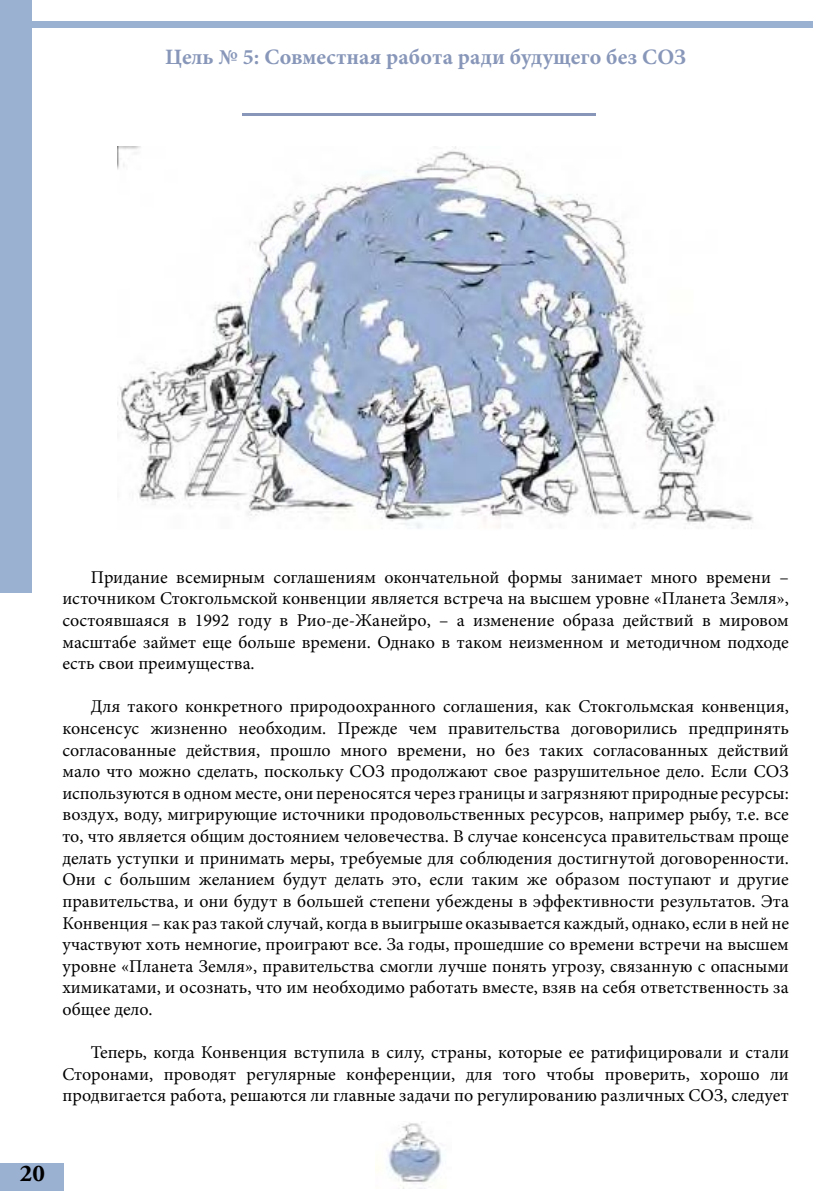
<style>
.page{position:relative;width:840px;height:1191px;background:#fff}
.page>*{position:absolute;margin:0;border:0;box-sizing:border-box;transform-origin:0 0}
.t1{font:700 24px "Adobe Garamond Pro";color:#000}
.t2{font:700 22px "Minion Pro";letter-spacing:.01em;color:#8897b9}
.t3{font:18px/21.6px "Minion Pro";color:#000;text-align:justify}
</style>
<div class="page">
<div style="left:0;top:0;width:31px;height:592px;background:#9bb1d2"></div>
<div style="left:0;top:1163px;width:63px;height:28px;background:#9bb1d2"></div>
<img style="left:375px;top:1122px;width:67px;height:66px">
<div style="left:26px;top:22px;width:786px;height:6px;background:#9bb1d2"></div>
<hr style="left:242px;top:113px;width:353px;height:2px;background:#8897b9">
<img style="left:117px;top:146px;width:636px;height:383px">
<p class="t2" style="left:165px;top:42px;width:522px">Цель № 5: Совместная работа ради будущего без СОЗ</p>
<p class="t3" style="left:62px;top:566px;width:727px;text-indent:28px">Придание всемирным соглашениям окончательной формы занимает много времени – источником Стокгольмской конвенции является встреча на высшем уровне «Планета Земля», состоявшаяся в 1992 году в Рио-де-Жанейро, – а изменение образа действий в мировом масштабе займет еще больше времени. Однако в таком неизменном и методичном подходе есть свои преимущества.</p>
<p class="t3" style="left:62px;top:696px;width:727px;text-indent:28px">Для такого конкретного природоохранного соглашения, как Стокгольмская конвенция, консенсус жизненно необходим. Прежде чем правительства договорились предпринять согласованные действия, прошло много времени, но без таких согласованных действий мало что можно сделать, поскольку СОЗ продолжают свое разрушительное дело. Если СОЗ используются в одном месте, они переносятся через границы и загрязняют природные ресурсы: воздух, воду, мигрирующие источники продовольственных ресурсов, например рыбу, т.е. все то, что является общим достоянием человечества. В случае консенсуса правительствам проще делать уступки и принимать меры, требуемые для соблюдения достигнутой договоренности.<br>Они с большим желанием будут делать это, если таким же образом поступают и другие правительства, и они будут в большей степени убеждены в эффективности результатов. Эта Конвенция – как раз такой случай, когда в выигрыше оказывается каждый, однако, если в ней не участвуют хоть немногие, проиграют все. За годы, прошедшие со времени встречи на высшем уровне «Планета Земля», правительства смогли лучше понять угрозу, связанную с опасными химикатами, и осознать, что им необходимо работать вместе, взяв на себя ответственность за общее дело.</p>
<p class="t3" style="left:62px;top:1041px;width:727px;text-indent:28px">Теперь, когда Конвенция вступила в силу, страны, которые ее ратифицировали и стали Сторонами, проводят регулярные конференции, для того чтобы проверить, хорошо ли продвигается работа, решаются ли главные задачи по регулированию различных СОЗ, следует</p>
<h1 class="t1" style="left:20px;top:1159px;width:26px">20</h1>
</div>
